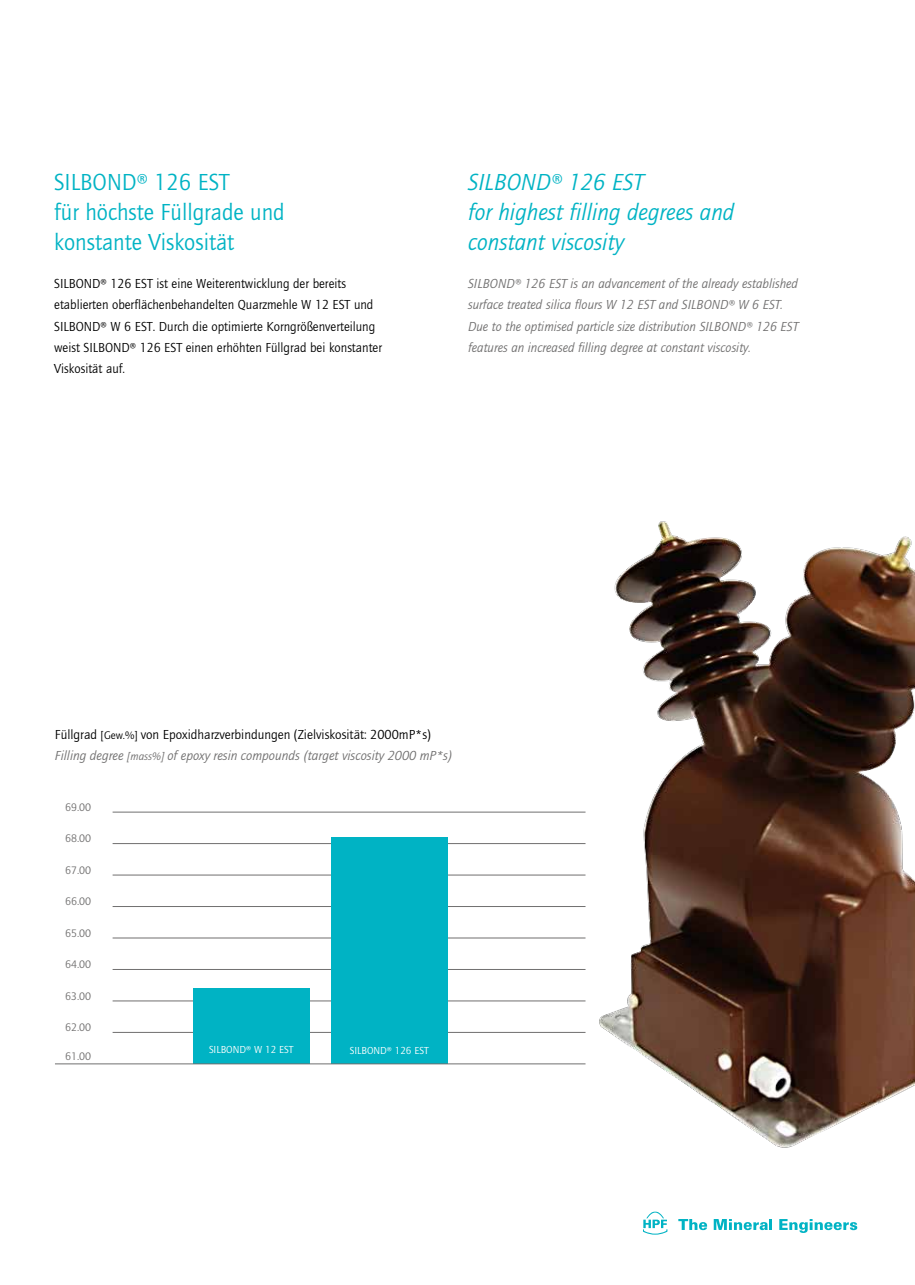
<style>
.page{position:relative;width:915px;height:1285px;background:#fff}
.page>*{position:absolute;margin:0;border:0;box-sizing:border-box;transform-origin:0 0}
.t1{font:italic 24px/30px "Quay Sans";color:#00b3c4}
.t2{font:24px/30px "Quay Sans";color:#00b3c4}
.t3{font:italic 13.5px/21.3px "Quay Sans";color:#706f6f}
.t4{font:13.5px/21.3px "Quay Sans";color:#000}
.t5{font:11.25px "Quay Sans";color:#706f6f}
.t6{font:10.5px "Quay Sans";color:#fff}
.s1{font-style:normal;color:#000}
.s2{font-style:normal;font-size:11.25px;color:#000}
.s3{font-size:11.25px}
</style>
<div class="page">
<svg style="left:678px;top:1219px;width:28px;height:10px"></svg>
<svg style="left:713px;top:1219px;width:59px;height:10px"></svg>
<svg style="left:779px;top:1219px;width:78px;height:14px"></svg>
<svg style="left:643px;top:1211px;width:24px;height:23px"></svg>
<img style="left:585px;top:521px;width:329px;height:627px">
<hr style="left:113px;top:1031px;width:472px;height:1px;background:#706f6f">
<hr style="left:113px;top:1000px;width:472px;height:1px;background:#706f6f">
<hr style="left:113px;top:968px;width:472px;height:1px;background:#706f6f">
<hr style="left:113px;top:937px;width:472px;height:1px;background:#706f6f">
<hr style="left:113px;top:906px;width:472px;height:1px;background:#706f6f">
<hr style="left:113px;top:874px;width:472px;height:1px;background:#706f6f">
<hr style="left:113px;top:843px;width:472px;height:1px;background:#706f6f">
<hr style="left:113px;top:811px;width:472px;height:1px;background:#706f6f">
<div style="left:193px;top:988px;width:116px;height:75px;background:#00b3c4"></div>
<div style="left:331px;top:837px;width:116px;height:226px;background:#00b3c4"></div>
<hr style="left:55px;top:1063px;width:530px;height:1px;background:#706f6f">
<h1 class="t2" style="left:54px;top:167px;width:232px">SILBOND® 126 EST<br>für höchste Füllgrade und konstante Viskosität</h1>
<h1 class="t1" style="left:468px;top:167px;width:268px">SILBOND® 126 EST<br>for highest filling degrees and constant viscosity</h1>
<p class="t4" style="left:54px;top:273px;width:329px">SILBOND® 126 EST ist eine Weiterentwicklung der bereits etablierten oberflächenbehandelten Quarzmehle W 12 EST und SILBOND® W 6 EST. Durch die optimierte Korngrößenverteilung weist SILBOND® 126 EST einen erhöhten Füllgrad bei konstanter Viskosität auf.</p>
<p class="t3" style="left:468px;top:273px;width:332px">SILBOND® 126 EST is an advancement of the already established surface treated silica flours W 12 EST and SILBOND® W 6 EST.<br>Due to the optimised particle size distribution SILBOND® 126 EST features an increased filling degree at constant viscosity.</p>
<p class="t3" style="left:55px;top:723px;width:399px"><span class="s1">Füllgrad</span> <span class="s2">[Gew.%]</span> <span class="s1">von Epoxidharzverbindungen (Zielviskosität: 2000mP*s)<br></span>Filling degree <span class="s3">[mass%]</span> of epoxy resin compounds (target viscosity 2000 mP*s)</p>
<p class="t5" style="left:65px;top:800px;width:28px">69.00</p>
<p class="t5" style="left:65px;top:832px;width:28px">68.00</p>
<p class="t5" style="left:65px;top:863px;width:28px">67.00</p>
<p class="t5" style="left:65px;top:895px;width:28px">66.00</p>
<p class="t5" style="left:65px;top:926px;width:28px">65.00</p>
<p class="t5" style="left:65px;top:958px;width:28px">64.00</p>
<p class="t5" style="left:65px;top:989px;width:28px">63.00</p>
<p class="t5" style="left:65px;top:1021px;width:28px">62.00</p>
<p class="t5" style="left:65px;top:1049px;width:28px">61.00</p>
<p class="t6" style="left:209px;top:1043px;width:86px">SILBOND® W 12 EST</p>
<p class="t6" style="left:349px;top:1045px;width:80px">SILBOND® 126 EST</p>
</div>
